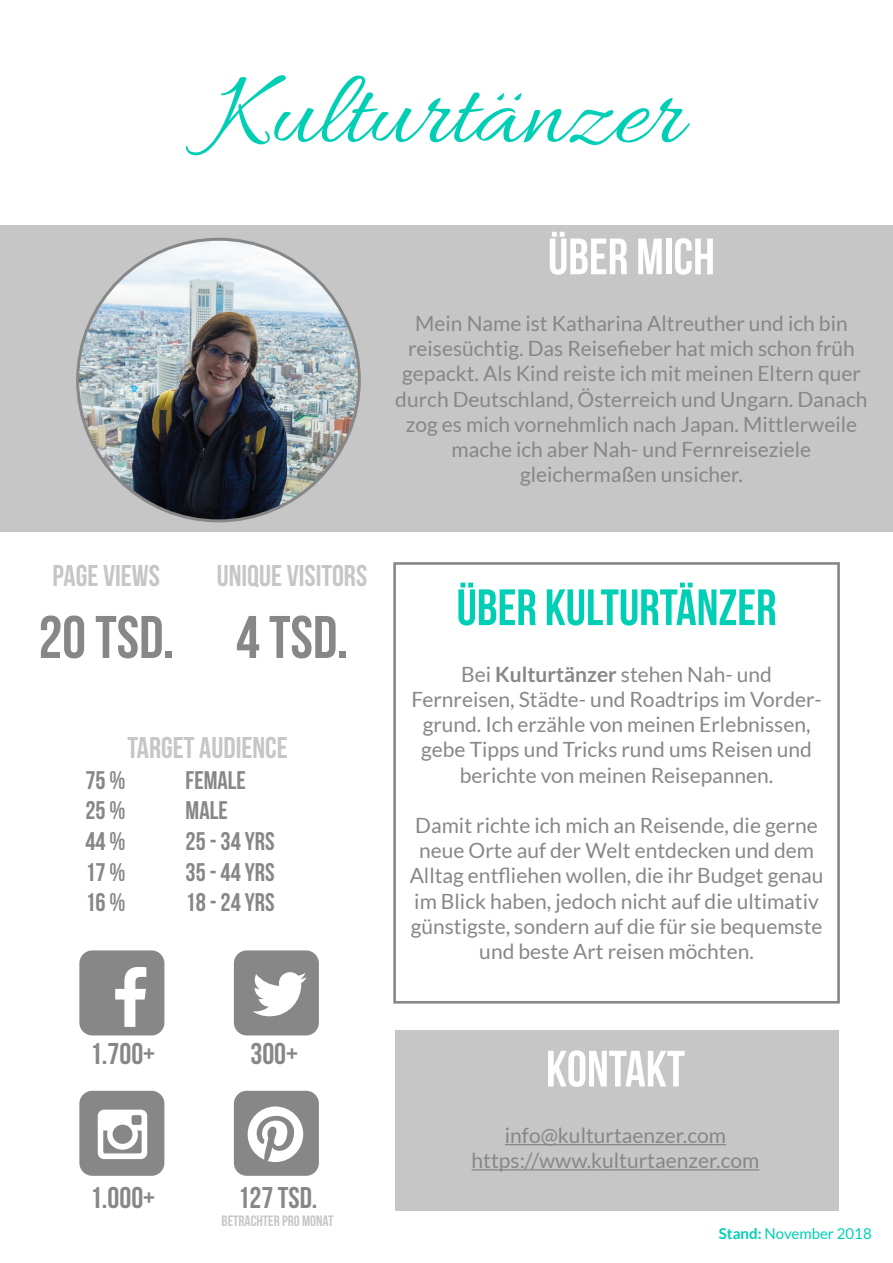
<style>
.page{position:relative;width:893px;height:1263px;background:#fff}
.page>*{position:absolute;margin:0;border:0;box-sizing:border-box;transform-origin:0 0}
.t1{font:108px "Allura";color:#00cfb5}
.t2{font:60px "Bebas Neue";color:#878787}
.t3{font:51px "Bebas Neue";color:#00cfb5}
.t4{font:51px "Bebas Neue";color:#fff}
.t5{font:30px "Bebas Neue";color:#c6c6c6}
.t6{font:30px "Bebas Neue";color:#878787}
.t7{font:25.5px "Bebas Neue";color:#878787}
.t8{font:21px/25.2px "Lato";color:#878787;text-align:center}
.t9{font:15px "Bebas Neue";color:#c6c6c6}
.t10{font:15px "Lato";color:#00cfb5}
.s1{font-weight:700}
</style>
<div class="page">
<div style="left:0;top:225px;width:893px;height:306px;background:#c6c6c6"></div>
<div style="left:393px;top:562px;width:447px;height:441px;border:3px solid #878787"></div>
<div style="left:395px;top:1030px;width:443px;height:181px;background:#c6c6c6"></div>
<img style="left:78px;top:239px;width:281px;height:282px;border-radius:141px">
<hr style="left:505px;top:1144px;width:221px;height:1px;background:#878787">
<hr style="left:472px;top:1169px;width:287px;height:1px;background:#878787">
<div style="left:79px;top:950px;width:85px;height:85px;background:#878787;border-radius:13px"></div>
<svg style="left:115px;top:967px;width:31px;height:60px"></svg>
<div style="left:234px;top:950px;width:85px;height:85px;background:#878787;border-radius:13px"></div>
<svg style="left:253px;top:972px;width:54px;height:44px"></svg>
<div style="left:79px;top:1091px;width:85px;height:85px;background:#878787;border-radius:13px"></div>
<svg style="left:98px;top:1109px;width:49px;height:50px"></svg>
<div style="left:234px;top:1091px;width:85px;height:85px;background:#878787;border-radius:13px"></div>
<svg style="left:248px;top:1106px;width:55px;height:56px"></svg>
<h1 class="t1" style="left:210px;top:53px;width:474px">Kulturtänzer</h1>
<h3 class="t4" style="left:548px;top:229px;width:168px">ÜBER MICH</h3>
<p class="t8" style="left:395px;top:311px;width:474px">Mein Name ist Katharina Altreuther und ich bin reisesüchtig. Das Reisefieber hat mich schon früh gepackt. Als Kind reiste ich mit meinen Eltern quer durch Deutschland, Österreich und Ungarn. Danach zog es mich vornehmlich nach Japan. Mittlerweile mache ich aber Nah- und Fernreiseziele gleichermaßen unsicher.</p>
<h3 class="t5" style="left:53px;top:559px;width:109px">PAGE VIEWS</h3>
<h2 class="t2" style="left:38px;top:604px;width:137px">20 TSD.</h2>
<h3 class="t5" style="left:217px;top:559px;width:152px">UNIQUE VISITORS</h3>
<h2 class="t2" style="left:236px;top:604px;width:113px">4 TSD.</h2>
<h3 class="t5" style="left:127px;top:731px;width:162px">TARGET AUDIENCE</h3>
<p class="t7" style="left:85px;top:766px;width:42px">75 %</p>
<p class="t7" style="left:186px;top:766px;width:62px">FEMALE</p>
<p class="t7" style="left:85px;top:796px;width:42px">25 %</p>
<p class="t7" style="left:186px;top:796px;width:44px">MALE</p>
<p class="t7" style="left:85px;top:827px;width:42px">44 %</p>
<p class="t7" style="left:186px;top:827px;width:91px">25 - 34 YRS</p>
<p class="t7" style="left:85px;top:858px;width:42px">17 %</p>
<p class="t7" style="left:186px;top:858px;width:91px">35 - 44 YRS</p>
<p class="t7" style="left:85px;top:888px;width:42px">16 %</p>
<p class="t7" style="left:186px;top:888px;width:91px">18 - 24 YRS</p>
<h3 class="t3" style="left:457px;top:579px;width:321px">ÜBER KULTURTÄNZER</h3>
<p class="t8" style="left:411px;top:661px;width:412px">Bei <span class="s1">Kulturtänzer</span> stehen Nah- und Fernreisen, Städte- und Roadtrips im Vorder&shy;grund. Ich erzähle von meinen Erlebnissen, gebe Tipps und Tricks rund ums Reisen und berichte von meinen Reisepannen.</p>
<p class="t8" style="left:410px;top:813px;width:415px">Damit richte ich mich an Reisende, die gerne neue Orte auf der Welt entdecken und dem Alltag entfliehen wollen, die ihr Budget genau im Blick haben, jedoch nicht auf die ultimativ günstigste, sondern auf die für sie bequemste und beste Art reisen möchten.</p>
<h3 class="t6" style="left:90px;top:1037px;width:66px">1.700+</h3>
<h3 class="t6" style="left:250px;top:1037px;width:49px">300+</h3>
<h3 class="t6" style="left:90px;top:1181px;width:66px">1.000+</h3>
<h3 class="t6" style="left:238px;top:1181px;width:81px">127 TSD.</h3>
<p class="t9" style="left:222px;top:1213px;width:113px">BETRACHTER PRO MONAT</p>
<h3 class="t4" style="left:546px;top:1041px;width:140px">KONTAKT</h3>
<p class="t8" style="left:472px;top:1123px;width:289px">info@kulturtaenzer.com https://www.kulturtaenzer.com</p>
<p class="t10" style="left:719px;top:1226px;width:154px"><span class="s1">Stand:</span> November 2018</p>
</div>
